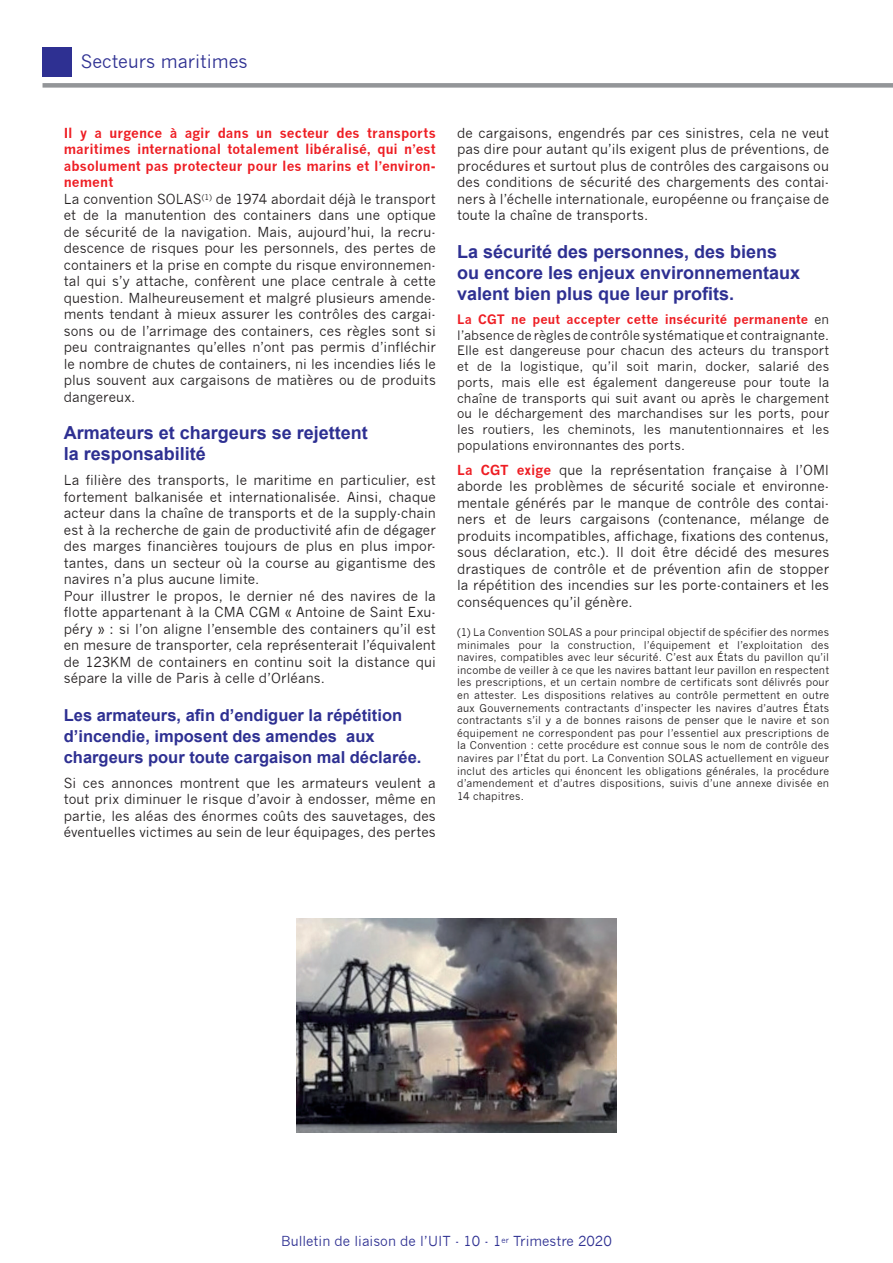
<style>
.page{position:relative;width:893px;height:1263px;background:#fff}
.page>*{position:absolute;margin:0;border:0;box-sizing:border-box;transform-origin:0 0}
.inter_titre{font:700 18px/21px "Arial";color:#2e3092}
.t1{font:18px "News Gothic";color:#2e3092}
.inter_titre-2{font:700 16.5px/21px "Arial";color:#2e3092}
.new_gothic_9{font:13.5px/16.5px "News Gothic";letter-spacing:.005em;color:#231f20;text-align:justify}
.new_gothic_9-2{font:700 13.5px/16.5px "News Gothic";letter-spacing:.01em;color:#ee1d23;text-align:justify}
.t2{font:13.5px "News Gothic";color:#2e3092}
.inter_titre-3{font:12.75px/15.8px "News Gothic";letter-spacing:.01em;color:#231f20;text-align:justify}
.new_gothic_9-3{font:10.5px/12.6px "News Gothic";letter-spacing:.015em;color:#231f20;text-align:justify}
.s1{font-weight:700;color:#ee1d23}
</style>
<div class="page">
<div style="left:43px;top:83px;width:850px;height:5px;background:#939598"></div>
<div style="left:43px;top:47px;width:29px;height:30px;background:#2e3092"></div>
<img style="left:297px;top:918px;width:320px;height:214px">
<p class="t1" style="left:81px;top:51px;width:168px">Secteurs maritimes</p>
<p class="new_gothic_9-2" style="left:64px;top:124px;width:374px">Il y a urgence à agir dans un secteur des transports maritimes international totalement libéralisé, qui n’est absolument pas protecteur pour les marins et l’environ&shy;nement</p>
<p class="new_gothic_9" style="left:64px;top:191px;width:374px">La convention SOLAS<sup>(1)</sup> de 1974 abordait déjà le transport et de la manutention des containers dans une optique de sécurité de la navigation. Mais, aujourd’hui, la recru&shy;descence de risques pour les personnels, des pertes de containers et la prise en compte du risque environnemen&shy;tal qui s’y attache, confèrent une place centrale à cette question. Malheureusement et malgré plusieurs amende&shy;ments tendant à mieux assurer les contrôles des cargai&shy;sons ou de l’arrimage des containers, ces règles sont si peu contraignantes qu’elles n’ont pas permis d’infléchir le nombre de chutes de containers, ni les incendies liés le plus souvent aux cargaisons de matières ou de produits dangereux.</p>
<p class="inter_titre" style="left:64px;top:422px;width:306px">Armateurs et chargeurs se rejettent la responsabilité</p>
<p class="new_gothic_9" style="left:64px;top:472px;width:374px">La filière des transports, le maritime en particulier, est fortement balkanisée et internationalisée. Ainsi, chaque acteur dans la chaîne de transports et de la supply-chain est à la recherche de gain de productivité afin de dégager des marges financières toujours de plus en plus impor&shy;tantes, dans un secteur où la course au gigantisme des navires n’a plus aucune limite.</p>
<p class="new_gothic_9" style="left:64px;top:588px;width:374px">Pour illustrer le propos, le dernier né des navires de la flotte appartenant à la CMA CGM « Antoine de Saint Exu&shy;péry » : si l’on aligne l’ensemble des containers qu’il est en mesure de transporter, cela représenterait l’équivalent de 123KM de containers en continu soit la distance qui sépare la ville de Paris à celle d’Orléans.</p>
<p class="inter_titre-2" style="left:64px;top:705px;width:359px">Les armateurs, afin d’endiguer la répétition d’incendie, imposent des amendes aux chargeurs pour toute cargaison mal déclarée.</p>
<p class="new_gothic_9" style="left:64px;top:775px;width:374px">Si ces annonces montrent que les armateurs veulent a tout prix diminuer le risque d’avoir à endosser, même en partie, les aléas des énormes coûts des sauvetages, des éventuelles victimes au sein de leur équipages, des pertes</p>
<p class="new_gothic_9" style="left:457px;top:124px;width:374px">de cargaisons, engendrés par ces sinistres, cela ne veut pas dire pour autant qu’ils exigent plus de préventions, de procédures et surtout plus de contrôles des cargaisons ou des conditions de sécurité des chargements des contai&shy;ners à l’échelle internationale, européenne ou française de toute la chaîne de transports.</p>
<p class="inter_titre" style="left:457px;top:241px;width:345px">La sécurité des personnes, des biens ou encore les enjeux environnementaux valent bien plus que leur profits.</p>
<p class="inter_titre-3" style="left:457px;top:311px;width:374px"><span class="s1">La CGT ne peut accepter cette insécurité permanente</span> en l’absence de règles de contrôle systématique et contraignante.<br>Elle est dangereuse pour chacun des acteurs du transport et de la logistique, qu’il soit marin, docker, salarié des ports, mais elle est également dangereuse pour toute la chaîne de transports qui suit avant ou après le chargement ou le déchargement des marchandises sur les ports, pour les routiers, les cheminots, les manutentionnaires et les populations environnantes des ports.</p>
<p class="new_gothic_9" style="left:457px;top:462px;width:374px"><span class="s1">La CGT exige</span> que la représentation française à l’OMI aborde les problèmes de sécurité sociale et environne&shy;mentale générés par le manque de contrôle des contai&shy;ners et de leurs cargaisons (contenance, mélange de produits incompatibles, affichage, fixations des contenus, sous déclaration, etc.). Il doit être décidé des mesures drastiques de contrôle et de prévention afin de stopper la répétition des incendies sur les porte-containers et les conséquences qu’il génère.</p>
<p class="new_gothic_9-3" style="left:457px;top:626px;width:374px">(1) La Convention SOLAS a pour principal objectif de spécifier des normes minimales pour la construction, l’équipement et l’exploitation des navires, compatibles avec leur sécurité. C’est aux États du pavillon qu’il incombe de veiller à ce que les navires battant leur pavillon en respectent les prescriptions, et un certain nombre de certificats sont délivrés pour en attester. Les dispositions relatives au contrôle permettent en outre aux Gouvernements contractants d’inspecter les navires d’autres États contractants s’il y a de bonnes raisons de penser que le navire et son équipement ne correspondent pas pour l’essentiel aux prescriptions de la Convention : cette procédure est connue sous le nom de contrôle des navires par l’État du port. La Convention SOLAS actuellement en vigueur inclut des articles qui énoncent les obligations générales, la procédure d’amendement et d’autres dispositions, suivis d’une annexe divisée en 14 chapitres.</p>
<p class="t2" style="left:281px;top:1233px;width:332px">Bulletin de liaison de l’UIT - 10 - 1<sup>er</sup> Trimestre 2020</p>
</div>
